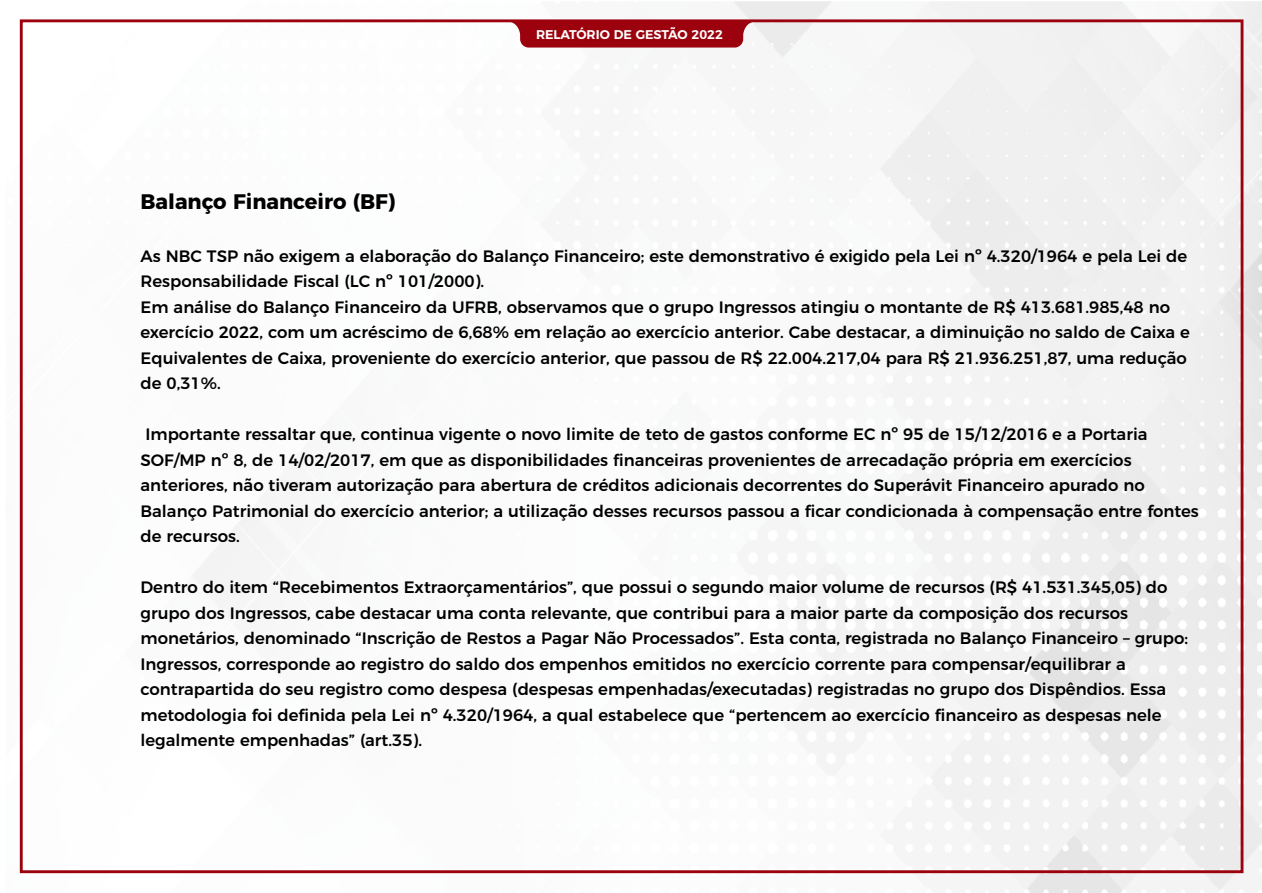
<style>
.page{position:relative;width:1262px;height:893px;background:#fff}
.page>*{position:absolute;margin:0;border:0;box-sizing:border-box;transform-origin:0 0}
.t1{font:700 21px "Montserrat";color:#000}
.t2{font:500 16.5px/25.5px "Montserrat";color:#000}
.t3{font:600 12.6px "Montserrat";color:#fff}
</style>
<div class="page">
<svg style="left:506px;top:21px;width:251px;height:27px;background:#a61e29"></svg>
<p class="t3" style="left:536px;top:27px;width:188px">RELATÓRIO DE GESTÃO 2022</p>
<p class="t1" style="left:140px;top:189px;width:256px">Balanço Financeiro (BF)</p>
<p class="t2" style="left:140px;top:243px;width:1051px">As NBC TSP não exigem a elaboração do Balanço Financeiro; este demonstrativo é exigido pela Lei nº 4.320/1964 e pela Lei de Responsabilidade Fiscal (LC nº 101/2000).<br>Em análise do Balanço Financeiro da UFRB, observamos que o grupo Ingressos atingiu o montante de R$ 413.681.985,48 no exercício 2022, com um acréscimo de 6,68% em relação ao exercício anterior. Cabe destacar, a diminuição no saldo de Caixa e Equivalentes de Caixa, proveniente do exercício anterior, que passou de R$ 22.004.217,04 para R$ 21.936.251,87, uma redução de 0,31%.</p>
<p class="t2" style="left:140px;top:421px;width:1059px;text-indent:5px">Importante ressaltar que, continua vigente o novo limite de teto de gastos conforme EC nº 95 de 15/12/2016 e a Portaria SOF/MP nº 8, de 14/02/2017, em que as disponibilidades financeiras provenientes de arrecadação própria em exercícios anteriores, não tiveram autorização para abertura de créditos adicionais decorrentes do Superávit Financeiro apurado no Balanço Patrimonial do exercício anterior; a utilização desses recursos passou a ficar condicionada à compensação entre fontes de recursos.</p>
<p class="t2" style="left:140px;top:574px;width:1049px">Dentro do item “Recebimentos Extraorçamentários”, que possui o segundo maior volume de recursos (R$ 41.531.345,05) do grupo dos Ingressos, cabe destacar uma conta relevante, que contribui para a maior parte da composição dos recursos monetários, denominado “Inscrição de Restos a Pagar Não Processados”. Esta conta, registrada no Balanço Financeiro – grupo:<br>Ingressos, corresponde ao registro do saldo dos empenhos emitidos no exercício corrente para compensar/equilibrar a contrapartida do seu registro como despesa (despesas empenhadas/executadas) registradas no grupo dos Dispêndios. Essa metodologia foi definida pela Lei nº 4.320/1964, a qual estabelece que “pertencem ao exercício financeiro as despesas nele legalmente empenhadas” (art.35).</p>
</div>
